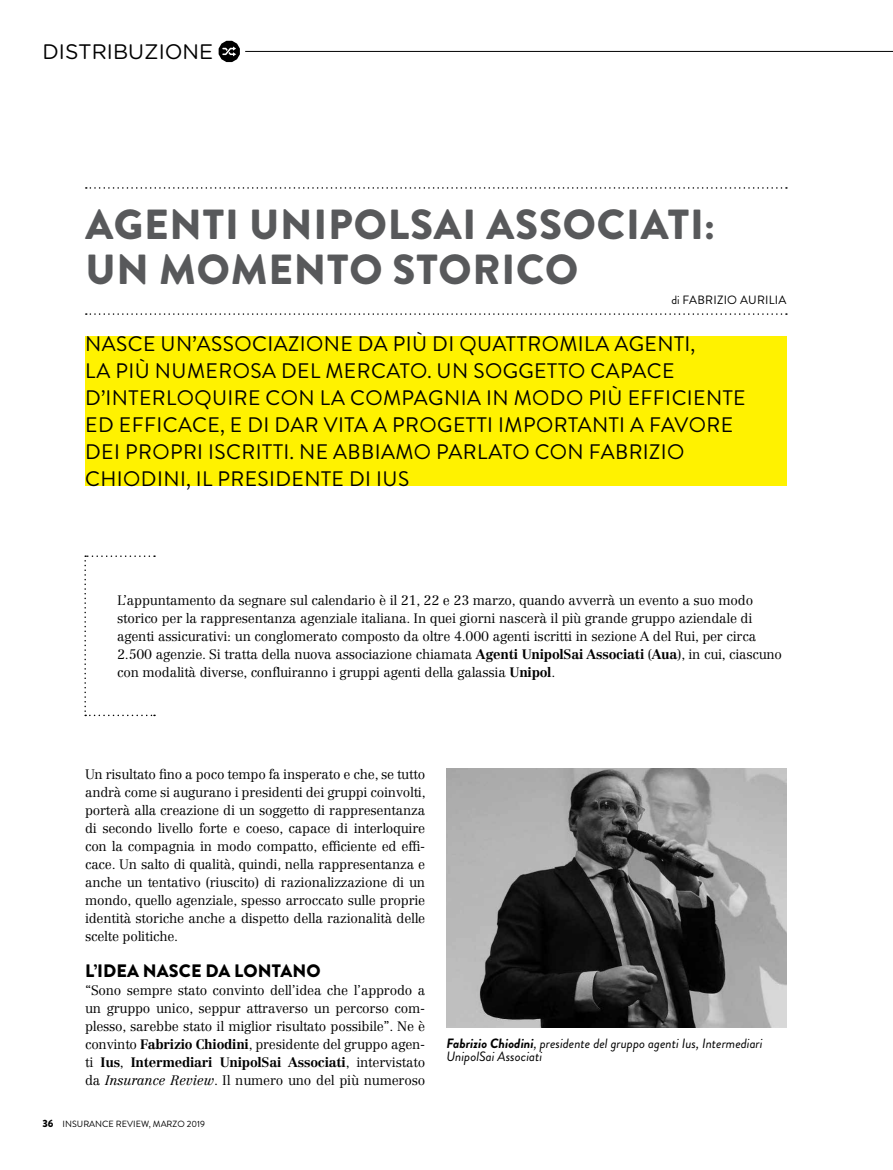
<style>
.page{position:relative;width:893px;height:1170px;background:#fff}
.page>*{position:absolute;margin:0;border:0;box-sizing:border-box;transform-origin:0 0}
.t1{font:900 42px/45px "Brandon Grotesque";letter-spacing:.02em;color:#58595b}
.t2{font:21px/27px "Brandon Grotesque";letter-spacing:.02em;color:#000}
.t3{font:21px "Gotham Rounded";color:#000}
.t4{font:900 18px "Brandon Grotesque";letter-spacing:.005em;color:#000}
.t5{font:300 13.5px/18px "Centennial LT Std";letter-spacing:-.015em;color:#000;text-align:justify}
.t6{font:italic 13.5px/13.5px "Brandon Grotesque";color:#000}
.t7{font:12px "Brandon Grotesque";letter-spacing:.02em;color:#000}
.t8{font:9px "Brandon Grotesque";color:#000}
.s1{font-weight:700}
.s2{font-style:italic}
.s3{font-weight:900;font-size:10.5px}
</style>
<div class="page">
<svg style="left:219px;top:41px;width:21px;height:21px"></svg>
<hr style="left:245px;top:51px;width:648px;height:1px;background:#000">
<div style="left:85px;top:336px;width:702px;height:150px;background:#fff200"></div>
<svg style="left:86px;top:313px;width:701px;height:2px"></svg>
<svg style="left:86px;top:187px;width:701px;height:2px"></svg>
<svg style="left:84px;top:555px;width:71px;height:161px"></svg>
<img style="left:446px;top:768px;width:341px;height:259px">
<h2 class="t3" style="left:43px;top:37px;width:172px">DISTRIBUZIONE</h2>
<h1 class="t1" style="left:85px;top:202px;width:631px">AGENTI UNIPOLSAI ASSOCIATI:<br>UN MOMENTO STORICO</h1>
<p class="t7" style="left:671px;top:292px;width:117px">di FABRIZIO AURILIA</p>
<p class="t2" style="left:85px;top:330px;width:662px">NASCE UN’ASSOCIAZIONE DA PIÙ DI QUATTROMILA AGENTI,<br>LA PIÙ NUMEROSA DEL MERCATO. UN SOGGETTO CAPACE D’INTERLOQUIRE CON LA COMPAGNIA IN MODO PIÙ EFFICIENTE ED EFFICACE, E DI DAR VITA A PROGETTI IMPORTANTI A FAVORE DEI PROPRI ISCRITTI. NE ABBIAMO PARLATO CON FABRIZIO CHIODINI, IL PRESIDENTE DI IUS</p>
<p class="t5" style="left:117px;top:591px;width:666px;text-align:left">L’appuntamento da segnare sul calendario è il 21, 22 e 23 marzo, quando avverrà un evento a suo modo storico per la rappresentanza agenziale italiana. In quei giorni nascerà il più grande gruppo aziendale di agenti assicurativi: un conglomerato composto da oltre 4.000 agenti iscritti in sezione A del Rui, per circa 2.500 agenzie. Si tratta della nuova associazione chiamata <span class="s1">Agenti UnipolSai Associati</span> (<span class="s1">Aua</span>), in cui, ciascuno con modalità diverse, confluiranno i gruppi agenti della galassia <span class="s1">Unipol</span>.</p>
<p class="t5" style="left:85px;top:765px;width:342px">Un risultato fino a poco tempo fa insperato e che, se tutto andrà come si augurano i presidenti dei gruppi coinvolti, porterà alla creazione di un soggetto di rappresentanza di secondo livello forte e coeso, capace di interloquire con la compagnia in modo compatto, efficiente ed effi&shy;cace. Un salto di qualità, quindi, nella rappresentanza e anche un tentativo (riuscito) di razionalizzazione di un mondo, quello agenziale, spesso arroccato sulle proprie identità storiche anche a dispetto della razionalità delle scelte politiche.</p>
<h3 class="t4" style="left:85px;top:957px;width:237px">L’IDEA NASCE DA LONTANO</h3>
<p class="t5" style="left:85px;top:981px;width:342px">“Sono sempre stato convinto dell’idea che l’approdo a un gruppo unico, seppur attraverso un percorso com&shy;plesso, sarebbe stato il miglior risultato possibile”. Ne è convinto <span class="s1">Fabrizio Chiodini</span>, presidente del gruppo agen&shy;ti <span class="s1">Ius</span>, <span class="s1">Intermediari UnipolSai Associati</span>, intervistato da <span class="s2">Insurance Review</span>. Il numero uno del più numeroso</p>
<p class="t8" style="left:43px;top:1117px;width:164px"><span class="s3">36</span> INSURANCE REVIEW, MARZO 2019</p>
<p class="t6" style="left:446px;top:1036px;width:318px"><span class="s1">Fabrizio Chiodini</span>, presidente del gruppo agenti Ius, Intermediari<br>UnipolSai Associati</p>
</div>
